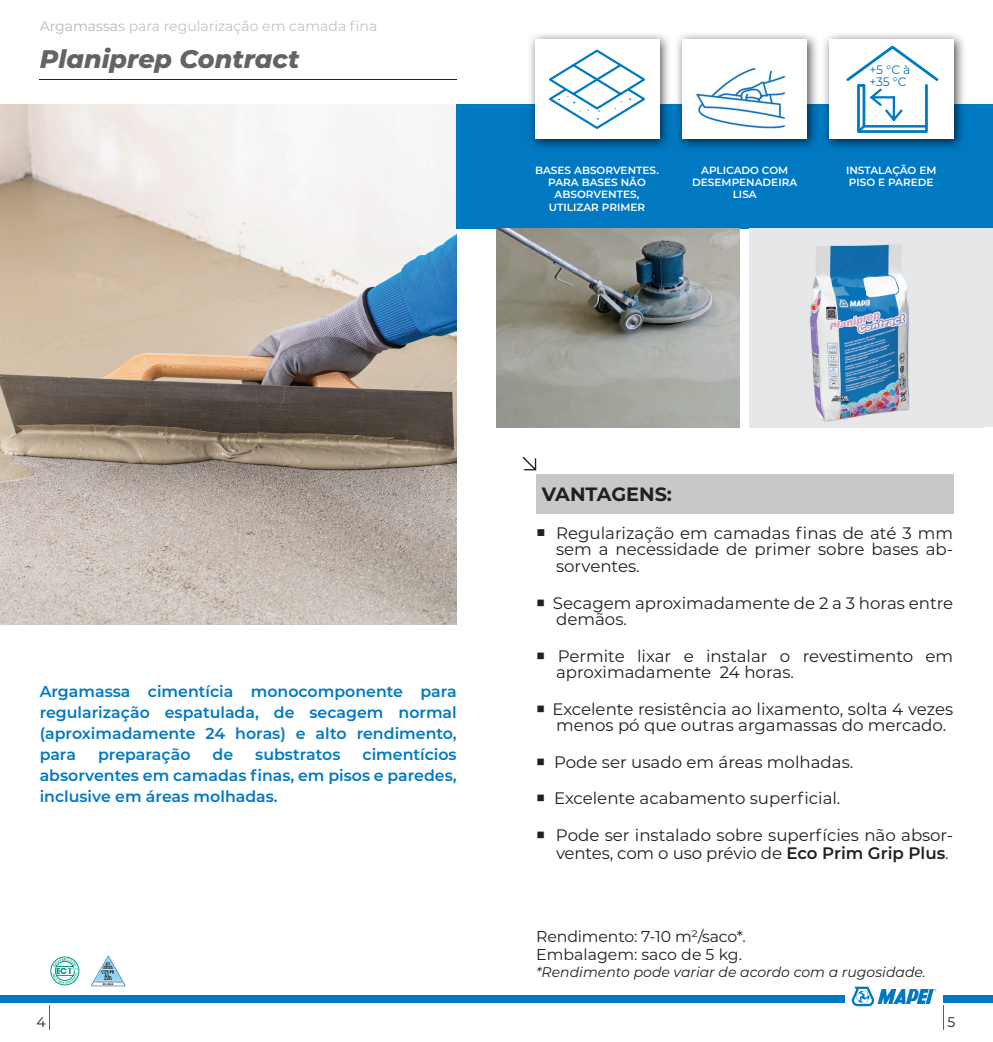
<style>
.page{position:relative;width:993px;height:1042px;background:#fff}
.page>*{position:absolute;margin:0;border:0;box-sizing:border-box;transform-origin:0 0}
.t1{font:italic 800 25.38px "Montserrat";color:#636366}
.t2{font:700 19.25px "Montserrat";color:#231f20}
.t3{font:16.62px/16.6px "Montserrat";color:#231f20}
.t4{font:600 15.75px/21px "Montserrat";color:#0079c2;text-align:justify}
.t5{font:15.75px/17.5px "Montserrat";letter-spacing:-.01em;color:#231f20}
.t6{font:italic 14px "Montserrat";color:#231f20}
.t7{font:14px "Montserrat";color:#c1c2c4}
.t8{font:14px "Montserrat";color:#231f20}
.t9{font:12.25px/12.2px "Montserrat";color:#0574bc}
.t10{font:600 10.5px/12.2px "Montserrat";color:#fff;text-align:center}
.s1{color:#b6b7bb}
.s2{font-weight:600}
</style>
<div class="page">
<div style="left:0;top:995px;width:843px;height:7px;background:#0079c2"></div>
<svg style="left:851px;top:986px;width:85px;height:20px"></svg>
<div style="left:943px;top:995px;width:49px;height:7px;background:#0079c2"></div>
<svg style="left:943px;top:1005px;width:1px;height:24px"></svg>
<svg style="left:49px;top:1005px;width:1px;height:24px"></svg>
<img style="left:0;top:105px;width:456px;height:519px">
<hr style="left:40px;top:79px;width:416px;height:1px;background:#231f20">
<div style="left:456px;top:105px;width:536px;height:124px;background:#0079c2"></div>
<img style="left:496px;top:229px;width:243px;height:198px">
<div style="left:749px;top:229px;width:243px;height:198px;background:#e6e7e9"></div>
<img style="left:810px;top:244px;width:100px;height:178px">
<div style="left:536px;top:474px;width:416px;height:40px;background:#c7c8ca"></div>
<svg style="left:522px;top:457px;width:14px;height:13px"></svg>
<img style="left:675px;top:34px;width:143px;height:114px">
<div style="left:682px;top:40px;width:124px;height:99px;background:#fff"></div>
<img style="left:821px;top:34px;width:144px;height:114px">
<div style="left:828px;top:40px;width:124px;height:99px;background:#fff"></div>
<img style="left:527px;top:34px;width:144px;height:114px">
<div style="left:535px;top:40px;width:124px;height:99px;background:#fff"></div>
<svg style="left:549px;top:49px;width:96px;height:80px"></svg>
<svg style="left:846px;top:45px;width:93px;height:88px"></svg>
<img style="left:91px;top:956px;width:35px;height:30px">
<svg style="left:50px;top:955px;width:31px;height:31px"></svg>
<svg style="left:51px;top:956px;width:28px;height:29px"></svg>
<img style="left:696px;top:67px;width:90px;height:62px">
<p class="t7" style="left:40px;top:16px;width:339px"><span class="s1">Argamassa</span>s para regularização em camada fina</p>
<h1 class="t1" style="left:40px;top:40px;width:261px">Planiprep Contract</h1>
<p class="t9" style="left:869px;top:63px;width:42px">+5 °C à +35 °C</p>
<p class="t10" style="left:535px;top:164px;width:125px">BASES ABSORVENTES.<br>PARA BASES NÃO<br>ABSORVENTES,<br>UTILIZAR PRIMER</p>
<p class="t10" style="left:692px;top:164px;width:106px">APLICADO COM<br>DESEMPENADEIRA<br>LISA</p>
<p class="t10" style="left:845px;top:164px;width:92px;text-align:left">INSTALAÇÃO EM<br>PISO E PAREDE</p>
<p class="t4" style="left:40px;top:680px;width:418px">Argamassa cimentícia monocomponente para regularização espatulada, de secagem normal (aproximadamente 24 horas) e alto rendimento, para</p>
<p class="t4" style="left:40px;top:743px;width:418px;text-indent:323px">cimentícios absorventes em camadas finas, em pisos e paredes, inclusive em áreas molhadas.</p>
<p class="t4" style="left:98px;top:743px;width:94px">preparação</p>
<p class="t4" style="left:212px;top:743px;width:22px">de</p>
<p class="t4" style="left:255px;top:743px;width:87px">substratos</p>
<p class="t2" style="left:541px;top:480px;width:132px">VANTAGENS:</p>
<p class="t3" style="left:556px;top:524px;width:398px;text-align:justify;text-indent:-20px">○ Regularização em camadas finas de até 3 mm sem a necessidade de primer sobre bases ab&shy;sorventes.</p>
<p class="t3" style="left:556px;top:594px;width:398px;text-indent:-20px">○ Secagem aproximadamente de 2 a 3 horas entre demãos.</p>
<p class="t3" style="left:556px;top:647px;width:398px;text-indent:-20px">○ Permite lixar e instalar o revestimento em aproximadamente 24 horas.</p>
<p class="t3" style="left:556px;top:700px;width:398px;text-indent:-20px">○ Excelente resistência ao lixamento, solta 4 vezes menos pó que outras argamassas do mercado.</p>
<p class="t3" style="left:536px;top:753px;width:318px">○ Pode ser usado em áreas molhadas.</p>
<p class="t3" style="left:536px;top:789px;width:306px">○ Excelente acabamento superficial.</p>
<p class="t3" style="left:536px;top:825px;width:418px;line-height:18.4px;text-align:right">○ Pode ser instalado sobre superfícies não absor&shy;ventes, com o uso prévio de <span class="s2">Eco Prim Grip Plus</span>.</p>
<p class="t5" style="left:536px;top:927px;width:211px">Rendimento: 7-10 m²/saco*.<br>Embalagem: saco de 5 kg.</p>
<p class="t6" style="left:536px;top:962px;width:391px">*Rendimento pode variar de acordo com a rugosidade.</p>
<p class="t8" style="left:36px;top:1012px;width:11px">4</p>
<p class="t8" style="left:947px;top:1012px;width:9px">5</p>
</div>
